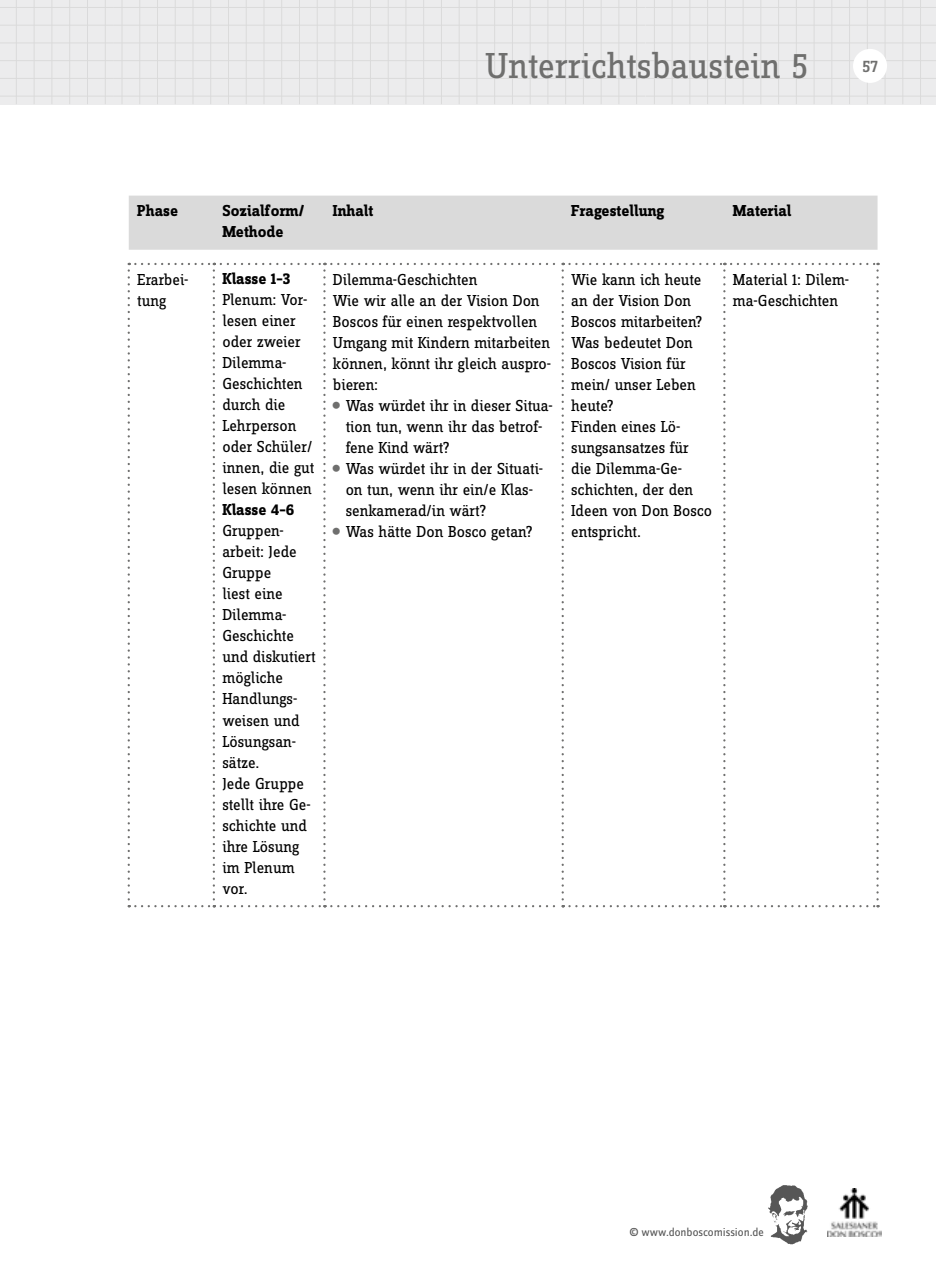
<style>
.page{position:relative;width:936px;height:1263px;background:#fff}
.page>*{position:absolute;margin:0;border:0;box-sizing:border-box;transform-origin:0 0}
.t1{font:37.5px "Zine Slab Dis";color:#6f6f6e}
.t2{font:500 17.55px "Zine Slab Dis";color:#6f6f6e}
.t3{font:16.5px/21px "Zine Slab Dis";letter-spacing:-.005em;color:#000}
.t4{font:700 16.5px/21px "Zine Slab Dis";letter-spacing:.005em;color:#000}
.t5{font:12px "Zine Sans Dis";color:#565656}
</style>
<div class="page">
<img style="left:827px;top:1188px;width:54px;height:48px">
<img style="left:768px;top:1185px;width:40px;height:59px">
<div style="left:129px;top:196px;width:748px;height:54px;background:#dadada"></div>
<svg style="left:128px;top:263px;width:87px;height:636px"></svg>
<svg style="left:221px;top:263px;width:104px;height:636px"></svg>
<svg style="left:731px;top:263px;width:147px;height:636px"></svg>
<svg style="left:129px;top:905px;width:86px;height:2px"></svg>
<svg style="left:221px;top:905px;width:104px;height:2px"></svg>
<svg style="left:331px;top:905px;width:232px;height:2px"></svg>
<svg style="left:569px;top:905px;width:156px;height:2px"></svg>
<svg style="left:731px;top:905px;width:147px;height:2px"></svg>
<div style="left:0;top:0;width:114px;height:104px;background:#ececed"></div>
<hr style="left:105px;top:0;width:1px;height:104px;background:#dadada">
<hr style="left:87px;top:0;width:1px;height:104px;background:#dadada">
<hr style="left:69px;top:0;width:1px;height:104px;background:#dadada">
<hr style="left:51px;top:0;width:1px;height:104px;background:#dadada">
<hr style="left:34px;top:0;width:1px;height:104px;background:#dadada">
<hr style="left:16px;top:0;width:1px;height:104px;background:#dadada">
<hr style="left:0;top:7px;width:114px;height:1px;background:#dadada">
<hr style="left:0;top:25px;width:114px;height:1px;background:#dadada">
<hr style="left:0;top:42px;width:114px;height:1px;background:#dadada">
<hr style="left:0;top:60px;width:114px;height:1px;background:#dadada">
<hr style="left:0;top:78px;width:114px;height:1px;background:#dadada">
<hr style="left:0;top:96px;width:114px;height:1px;background:#dadada">
<div style="left:113px;top:0;width:532px;height:104px;background:#ececed"></div>
<hr style="left:636px;top:0;width:1px;height:104px;background:#dadada">
<hr style="left:618px;top:0;width:1px;height:104px;background:#dadada">
<hr style="left:600px;top:0;width:1px;height:104px;background:#dadada">
<hr style="left:583px;top:0;width:1px;height:104px;background:#dadada">
<hr style="left:565px;top:0;width:1px;height:104px;background:#dadada">
<hr style="left:547px;top:0;width:1px;height:104px;background:#dadada">
<hr style="left:529px;top:0;width:1px;height:104px;background:#dadada">
<hr style="left:512px;top:0;width:1px;height:104px;background:#dadada">
<hr style="left:494px;top:0;width:1px;height:104px;background:#dadada">
<hr style="left:476px;top:0;width:1px;height:104px;background:#dadada">
<hr style="left:458px;top:0;width:1px;height:104px;background:#dadada">
<hr style="left:441px;top:0;width:1px;height:104px;background:#dadada">
<hr style="left:423px;top:0;width:1px;height:104px;background:#dadada">
<hr style="left:405px;top:0;width:1px;height:104px;background:#dadada">
<hr style="left:387px;top:0;width:1px;height:104px;background:#dadada">
<hr style="left:370px;top:0;width:1px;height:104px;background:#dadada">
<hr style="left:352px;top:0;width:1px;height:104px;background:#dadada">
<hr style="left:334px;top:0;width:1px;height:104px;background:#dadada">
<hr style="left:317px;top:0;width:1px;height:104px;background:#dadada">
<hr style="left:299px;top:0;width:1px;height:104px;background:#dadada">
<hr style="left:281px;top:0;width:1px;height:104px;background:#dadada">
<hr style="left:263px;top:0;width:1px;height:104px;background:#dadada">
<hr style="left:246px;top:0;width:1px;height:104px;background:#dadada">
<hr style="left:228px;top:0;width:1px;height:104px;background:#dadada">
<hr style="left:210px;top:0;width:1px;height:104px;background:#dadada">
<hr style="left:192px;top:0;width:1px;height:104px;background:#dadada">
<hr style="left:175px;top:0;width:1px;height:104px;background:#dadada">
<hr style="left:157px;top:0;width:1px;height:104px;background:#dadada">
<hr style="left:139px;top:0;width:1px;height:104px;background:#dadada">
<hr style="left:121px;top:0;width:1px;height:104px;background:#dadada">
<hr style="left:113px;top:7px;width:532px;height:1px;background:#dadada">
<hr style="left:113px;top:25px;width:532px;height:1px;background:#dadada">
<hr style="left:113px;top:42px;width:532px;height:1px;background:#dadada">
<hr style="left:113px;top:60px;width:532px;height:1px;background:#dadada">
<hr style="left:113px;top:78px;width:532px;height:1px;background:#dadada">
<hr style="left:113px;top:96px;width:532px;height:1px;background:#dadada">
<div style="left:645px;top:0;width:290px;height:104px;background:#ececed"></div>
<hr style="left:920px;top:0;width:1px;height:104px;background:#dadada">
<hr style="left:902px;top:0;width:1px;height:104px;background:#dadada">
<hr style="left:884px;top:0;width:1px;height:104px;background:#dadada">
<hr style="left:866px;top:0;width:1px;height:104px;background:#dadada">
<hr style="left:849px;top:0;width:1px;height:104px;background:#dadada">
<hr style="left:831px;top:0;width:1px;height:104px;background:#dadada">
<hr style="left:813px;top:0;width:1px;height:104px;background:#dadada">
<hr style="left:795px;top:0;width:1px;height:104px;background:#dadada">
<hr style="left:778px;top:0;width:1px;height:104px;background:#dadada">
<hr style="left:760px;top:0;width:1px;height:104px;background:#dadada">
<hr style="left:742px;top:0;width:1px;height:104px;background:#dadada">
<hr style="left:724px;top:0;width:1px;height:104px;background:#dadada">
<hr style="left:707px;top:0;width:1px;height:104px;background:#dadada">
<hr style="left:689px;top:0;width:1px;height:104px;background:#dadada">
<hr style="left:671px;top:0;width:1px;height:104px;background:#dadada">
<hr style="left:654px;top:0;width:1px;height:104px;background:#dadada">
<hr style="left:645px;top:7px;width:290px;height:1px;background:#dadada">
<hr style="left:645px;top:25px;width:290px;height:1px;background:#dadada">
<hr style="left:645px;top:42px;width:290px;height:1px;background:#dadada">
<hr style="left:645px;top:60px;width:290px;height:1px;background:#dadada">
<hr style="left:645px;top:78px;width:290px;height:1px;background:#dadada">
<hr style="left:645px;top:96px;width:290px;height:1px;background:#dadada">
<div style="left:853px;top:49px;width:34px;height:34px;background:#fff;border-radius:50%"></div>
<svg style="left:331px;top:263px;width:394px;height:636px"></svg>
<h1 class="t1" style="left:485px;top:48px;width:325px">Unterrichtsbaustein 5</h1>
<p class="t2" style="left:862px;top:57px;width:17px">57</p>
<p class="t4" style="left:137px;top:201px;width:42px">Phase</p>
<p class="t4" style="left:222px;top:201px;width:83px">Sozialform/<br>Methode</p>
<p class="t4" style="left:333px;top:201px;width:42px">Inhalt</p>
<p class="t4" style="left:571px;top:201px;width:95px">Fragestellung</p>
<p class="t4" style="left:732px;top:201px;width:60px">Material</p>
<p class="t3" style="left:137px;top:270px;width:53px">Erarbei&shy;tung</p>
<p class="t4" style="left:222px;top:269px;width:70px">Klasse 1–3</p>
<p class="t3" style="left:333px;top:270px;width:219px">Dilemma-Geschichten<br>Wie wir alle an der Vision Don<br>Boscos für einen respektvollen<br>Umgang mit Kindern mitarbeiten können, könnt ihr gleich auspro&shy;bieren:</p>
<p class="t3" style="left:346px;top:396px;width:208px">Was würdet ihr in dieser Situa&shy;tion tun, wenn ihr das betrof&shy;fene Kind wärt?<br>Was würdet ihr in der Situati&shy;on tun, wenn ihr ein/e Klas&shy;senkamerad/in wärt?<br>Was hätte Don Bosco getan?</p>
<p class="t3" style="left:571px;top:270px;width:142px">Wie kann ich heute an der Vision Don<br>Boscos mitarbeiten?<br>Was bedeutet Don<br>Boscos Vision für mein/ unser Leben heute?<br>Finden eines Lö&shy;sungsansatzes für die Dilemma-Ge&shy;schichten, der den<br>Ideen von Don Bosco entspricht.</p>
<p class="t3" style="left:732px;top:270px;width:118px">Material 1: Dilem&shy;ma-Geschichten</p>
<p class="t3" style="left:222px;top:290px;width:93px">Plenum: Vor&shy;lesen einer oder zweier<br>Dilemma-<br>Geschichten durch die<br>Lehrperson oder Schüler/ innen, die gut lesen können</p>
<p class="t4" style="left:222px;top:500px;width:74px">Klasse 4–6</p>
<p class="t3" style="left:222px;top:521px;width:95px">Gruppen&shy;arbeit: Jede<br>Gruppe<br>liest eine<br>Dilemma-<br>Geschichte und diskutiert mögliche<br>Handlungs&shy;weisen und<br>Lösungsan&shy;sätze.<br>Jede Gruppe stellt ihre Ge&shy;schichte und ihre Lösung im Plenum vor.</p>
<p class="t5" style="left:629px;top:1226px;width:136px">© www.donboscomission.de</p>
</div>
